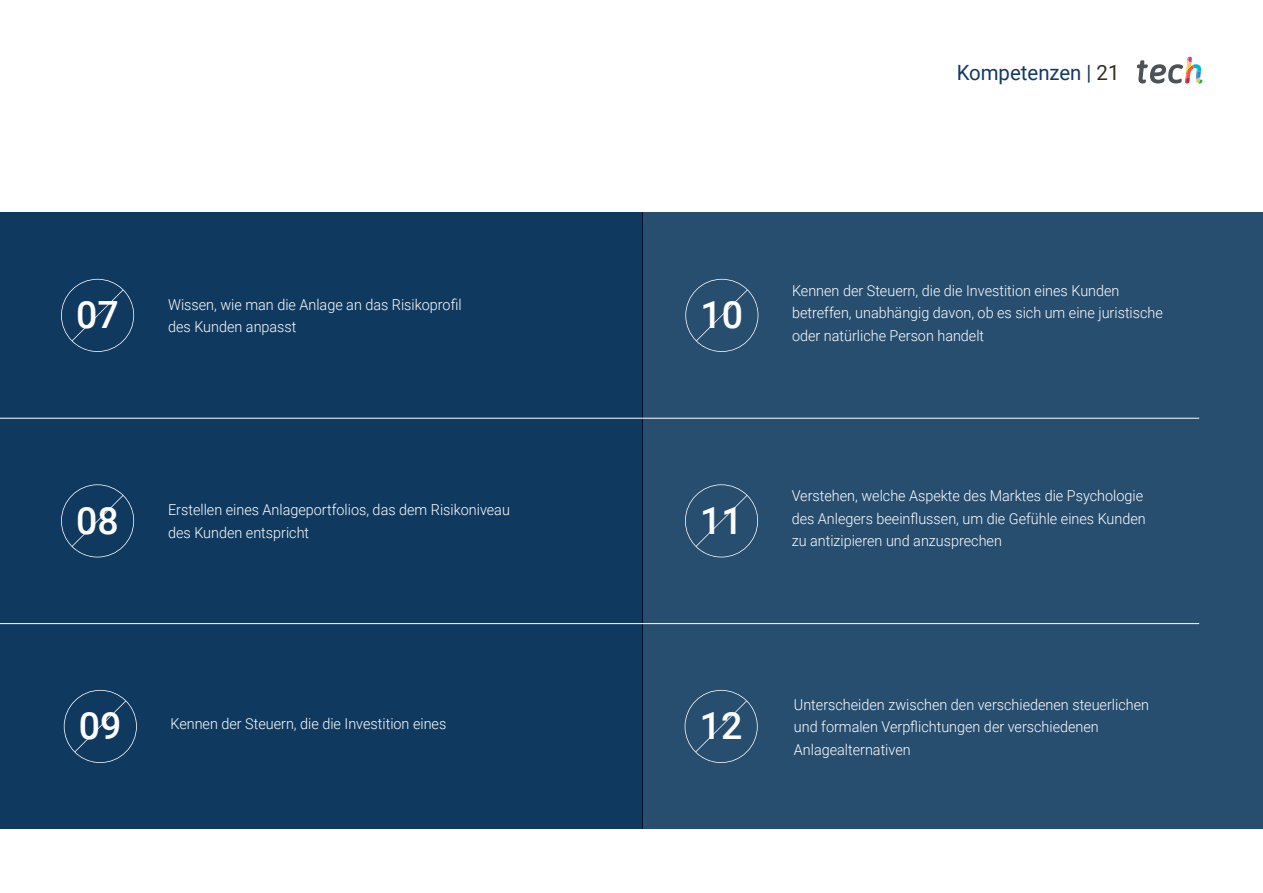
<style>
.page{position:relative;width:1263px;height:893px;background:#fff}
.page>*{position:absolute;margin:0;border:0;box-sizing:border-box;transform-origin:0 0}
.t1{font:500 37.5px "Roboto";color:#fff}
.t2{font:21px "Roboto";color:#143961}
.t3{font:300 15px/22.5px "Roboto";color:#fff;scale:.96 1}
.s1{color:#312e20}
</style>
<div class="page">
<svg style="left:1137px;top:57px;width:65px;height:27px"></svg>
<div style="left:0;top:213px;width:642px;height:616px;background:#0f395f"></div>
<div style="left:642px;top:213px;width:621px;height:616px;background:#274d6f"></div>
<svg style="left:61px;top:279px;width:73px;height:73px"></svg>
<svg style="left:61px;top:484px;width:73px;height:73px"></svg>
<hr style="left:0;top:418px;width:1199px;height:1px;background:#fff">
<hr style="left:0;top:623px;width:1199px;height:1px;background:#fff">
<svg style="left:64px;top:690px;width:73px;height:73px"></svg>
<svg style="left:685px;top:484px;width:73px;height:73px"></svg>
<svg style="left:685px;top:279px;width:73px;height:73px"></svg>
<svg style="left:685px;top:690px;width:73px;height:73px"></svg>
<h2 class="t2" style="left:957px;top:57px;width:164px">Kompetenzen | <span class="s1">21</span></h2>
<h1 class="t1" style="left:76px;top:288px;width:44px">07</h1>
<p class="t3" style="left:168px;top:293px;width:307px">Wissen, wie man die Anlage an das Risikoprofil des Kunden anpasst</p>
<h1 class="t1" style="left:700px;top:288px;width:44px">10</h1>
<p class="t3" style="left:792px;top:279px;width:388px">Kennen der Steuern, die die Investition eines Kunden betreffen, unabhängig davon, ob es sich um eine juristische oder natürliche Person handelt</p>
<h1 class="t1" style="left:76px;top:494px;width:44px">08</h1>
<p class="t3" style="left:168px;top:498px;width:358px">Erstellen eines Anlageportfolios, das dem Risikoniveau des Kunden entspricht</p>
<h1 class="t1" style="left:700px;top:494px;width:44px">11</h1>
<p class="t3" style="left:792px;top:484px;width:370px">Verstehen, welche Aspekte des Marktes die Psychologie des Anlegers beeinflussen, um die Gefühle eines Kunden zu antizipieren und anzusprechen</p>
<h1 class="t1" style="left:79px;top:699px;width:44px">09</h1>
<p class="t3" style="left:170px;top:712px;width:289px">Kennen der Steuern, die die Investition eines</p>
<h1 class="t1" style="left:700px;top:699px;width:44px">12</h1>
<p class="t3" style="left:794px;top:692px;width:371px">Unterscheiden zwischen den verschiedenen steuerlichen und formalen Verpflichtungen der verschiedenen<br>Anlagealternativen</p>
</div>
